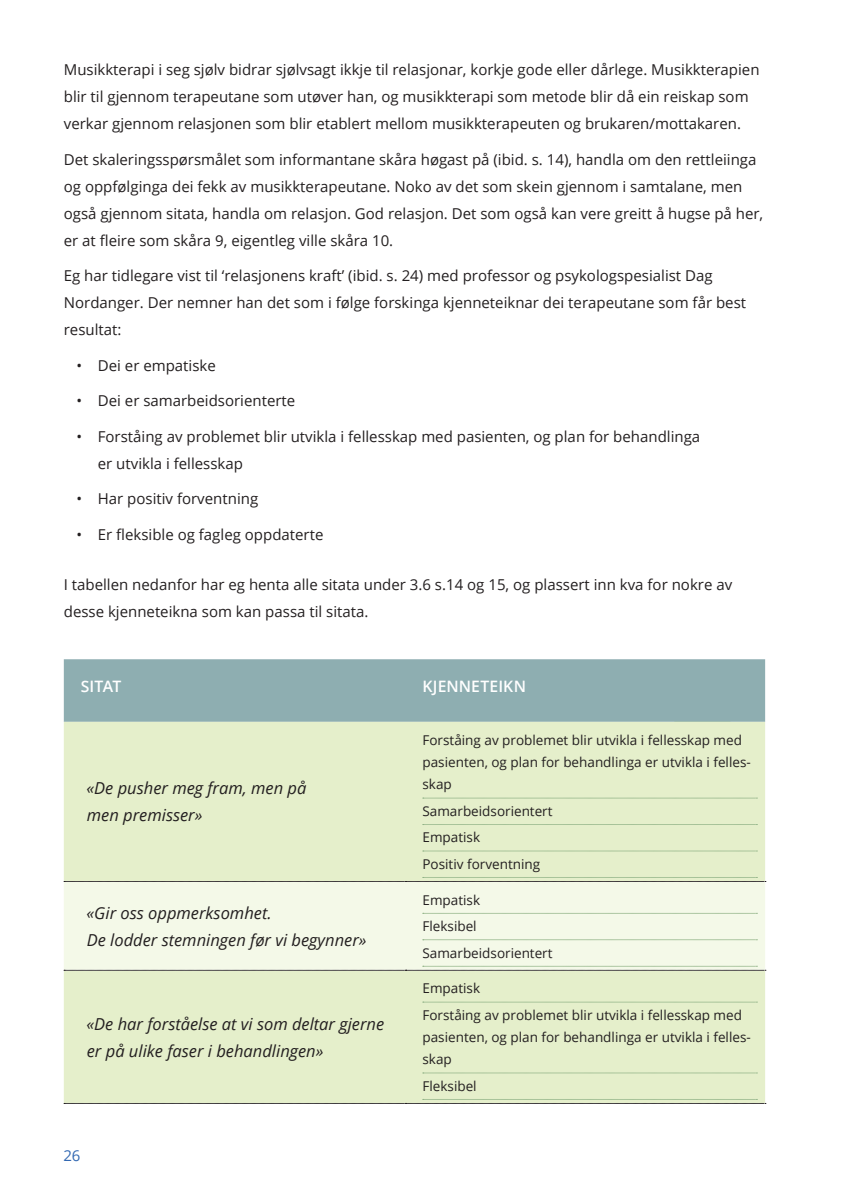
<style>
.page{position:relative;width:851px;height:1191px;background:#fff}
.page>*{position:absolute;margin:0;border:0;box-sizing:border-box;transform-origin:0 0}
.t1{font:italic 16.5px/27px "Open Sans";color:#231f20}
.t2{font:600 15.75px "Open Sans";letter-spacing:.005em;color:#fff}
.t3{font:15px/27px "Open Sans";color:#231f20}
.t4{font:15px "Open Sans";color:#3268b2}
.t5{font:13.5px/26.4px "Open Sans";color:#231f20}
</style>
<div class="page">
<div style="left:64px;top:659px;width:701px;height:63px;background:#8eaeb1"></div>
<div style="left:64px;top:722px;width:701px;height:377px;background:#e5efcb"></div>
<div style="left:64px;top:882px;width:701px;height:84px;background:#f4f9e8"></div>
<svg style="left:422px;top:798px;width:335px;height:1px"></svg>
<svg style="left:422px;top:824px;width:335px;height:1px"></svg>
<svg style="left:422px;top:850px;width:335px;height:1px"></svg>
<svg style="left:64px;top:877px;width:701px;height:5px;background:#bec7aa"></svg>
<svg style="left:422px;top:913px;width:335px;height:1px"></svg>
<svg style="left:422px;top:939px;width:335px;height:1px"></svg>
<svg style="left:64px;top:966px;width:701px;height:5px;background:#cbd0c2"></svg>
<svg style="left:422px;top:1001px;width:335px;height:1px"></svg>
<svg style="left:422px;top:1072px;width:335px;height:1px"></svg>
<svg style="left:64px;top:1099px;width:701px;height:5px;background:#bec7aa"></svg>
<p class="t3" style="left:64px;top:56px;width:697px">Musikkterapi i seg sjølv bidrar sjølvsagt ikkje til relasjonar, korkje gode eller dårlege. Musikkterapien blir til gjennom terapeutane som utøver han, og musikkterapi som metode blir då ein reiskap som verkar gjennom relasjonen som blir etablert mellom musikkterapeuten og brukaren/mottakaren.</p>
<p class="t3" style="left:64px;top:145px;width:700px">Det skaleringsspørsmålet som informantane skåra høgast på (ibid. s. 14), handla om den rettleiinga og oppfølginga dei fekk av musikkterapeutane. Noko av det som skein gjennom i samtalane, men også gjennom sitata, handla om relasjon. God relasjon. Det som også kan vere greitt å hugse på her, er at fleire som skåra 9, eigentleg ville skåra 10.</p>
<p class="t3" style="left:64px;top:262px;width:683px">Eg har tidlegare vist til ‘relasjonens kraft’ (ibid. s. 24) med professor og psykologspesialist Dag<br>Nordanger. Der nemner han det som i følge forskinga kjenneteiknar dei terapeutane som får best resultat:</p>
<p class="t3" style="left:77px;top:351px;width:141px">• Dei er empatiske</p>
<p class="t3" style="left:77px;top:387px;width:220px">• Dei er samarbeidsorienterte</p>
<p class="t3" style="left:98px;top:422px;width:604px;text-indent:-21px">• Forståing av problemet blir utvikla i fellesskap med pasienten, og plan for behandlinga er utvikla i fellesskap</p>
<p class="t3" style="left:77px;top:485px;width:183px">• Har positiv forventning</p>
<p class="t3" style="left:77px;top:520px;width:248px">• Er fleksible og fagleg oppdaterte</p>
<p class="t3" style="left:64px;top:571px;width:669px">I tabellen nedanfor har eg henta alle sitata under 3.6 s.14 og 15, og plassert inn kva for nokre av desse kjenneteikna som kan passa til sitata.</p>
<p class="t2" style="left:81px;top:675px;width:42px">SITAT</p>
<p class="t2" style="left:422px;top:675px;width:105px">KJENNETEIKN</p>
<p class="t1" style="left:87px;top:774px;width:221px">«De pusher meg fram, men på men premisser»</p>
<p class="t5" style="left:422px;top:728px;width:330px;line-height:22.2px">Forståing av problemet blir utvikla i fellesskap med pasienten, og plan for behandlinga er utvikla i felles&shy;skap</p>
<p class="t5" style="left:422px;top:797px;width:132px">Samarbeidsorientert<br>Empatisk<br>Positiv forventning</p>
<p class="t1" style="left:87px;top:898px;width:281px">«Gir oss oppmerksomhet.<br>De lodder stemningen før vi begynner»</p>
<p class="t5" style="left:422px;top:886px;width:132px">Empatisk<br>Fleksibel<br>Samarbeidsorientert</p>
<p class="t1" style="left:87px;top:1009px;width:299px">«De har forståelse at vi som deltar gjerne er på ulike faser i behandlingen»</p>
<p class="t4" style="left:63px;top:1144px;width:19px">26</p>
<p class="t5" style="left:422px;top:975px;width:321px">Empatisk<br>Forståing av problemet blir utvikla i fellesskap med</p>
<p class="t5" style="left:422px;top:1025px;width:330px;line-height:22.2px">pasienten, og plan for behandlinga er utvikla i felles&shy;skap</p>
<p class="t5" style="left:422px;top:1072px;width:56px">Fleksibel</p>
</div>
